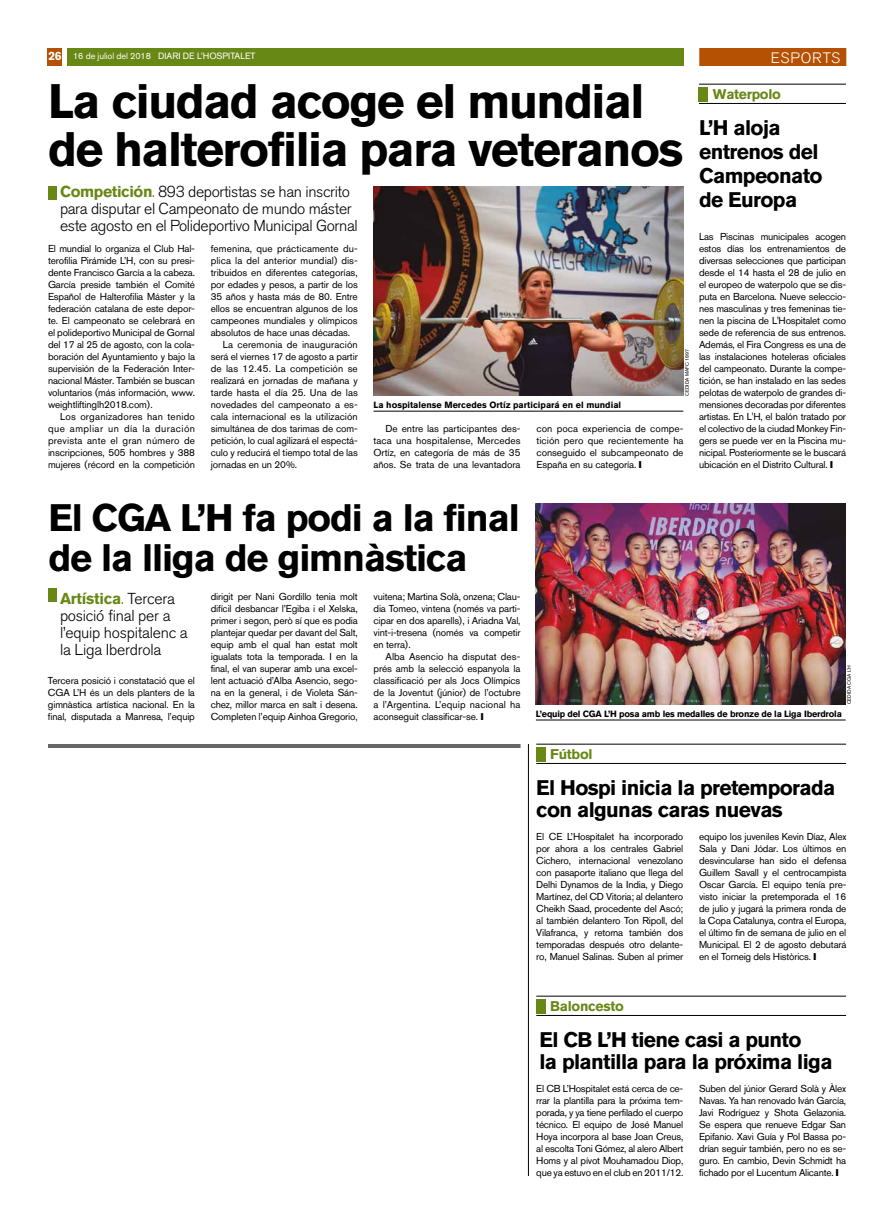
<style>
.page{position:relative;width:893px;height:1220px;background:#fff}
.page>*{position:absolute;margin:0;border:0;box-sizing:border-box;transform-origin:0 0}
.t1{font:700 48px/48px "Akzidenz Grotesk BQ";letter-spacing:-.03em;color:#000}
.t2{font:700 38px/40px "Akzidenz Grotesk BQ";letter-spacing:-.03em;color:#000}
.t3{font:700 21px/24px "Akzidenz Grotesk BQ";letter-spacing:-.03em;color:#000}
.t4{font:300 15.8px/17px "Akzidenz Grotesk BQ";letter-spacing:-.025em;color:#000}
.t5{font:300 15px "Akzidenz Grotesk BQ";letter-spacing:.06em;color:#fff}
.t6{font:700 14px "Akzidenz Grotesk BQ";letter-spacing:-.02em;color:#688816}
.t7{font:10px/12px "Akzidenz Grotesk BQ";letter-spacing:-.01em;color:#000;text-align:justify}
.t8{font:10px "Akzidenz Grotesk BQ";letter-spacing:.01em;color:#000}
.t9{font:10px "Akzidenz Grotesk BQ";letter-spacing:.015em;color:#000}
.t10{font:700 9px "Akzidenz Grotesk BQ";letter-spacing:-.01em;color:#000}
.t11{font:9px "Akzidenz Grotesk BQ";color:#fff}
.t12{font:5px "Akzidenz Grotesk BQ";color:#000}
.s1{font-weight:700;font-size:12px}
.s2{font-style:inherit}
.s3{font-weight:700;color:#688816}
.s4{color:#688816}
</style>
<div class="page">
<div style="left:67px;top:48px;width:616px;height:18px;background:#688816"></div>
<div style="left:48px;top:48px;width:14px;height:18px;background:#b55103"></div>
<div style="left:699px;top:48px;width:147px;height:18px;background:#b55103"></div>
<hr style="left:48px;top:744px;width:472px;height:4px;background:#666">
<div style="left:48px;top:186px;width:8px;height:14px;background:#688816"></div>
<hr style="left:699px;top:84px;width:147px;height:1px;background:#000">
<hr style="left:699px;top:103px;width:147px;height:1px;background:#000">
<div style="left:699px;top:87px;width:9px;height:15px;background:#688816"></div>
<hr style="left:528px;top:744px;width:1px;height:432px;background:#000">
<img style="left:374px;top:186px;width:309px;height:210px">
<hr style="left:374px;top:411px;width:309px;height:1px;background:#000">
<img style="left:536px;top:504px;width:310px;height:201px">
<hr style="left:536px;top:720px;width:310px;height:1px;background:#000">
<div style="left:48px;top:588px;width:8px;height:14px;background:#688816"></div>
<hr style="left:536px;top:744px;width:310px;height:1px;background:#000">
<hr style="left:536px;top:763px;width:310px;height:1px;background:#000">
<div style="left:536px;top:747px;width:9px;height:15px;background:#688816"></div>
<hr style="left:536px;top:996px;width:310px;height:1px;background:#000">
<hr style="left:536px;top:1015px;width:310px;height:1px;background:#000">
<div style="left:536px;top:999px;width:9px;height:15px;background:#688816"></div>
<p class="t11" style="left:48px;top:51px;width:208px"><span class="s1">26</span> <span class="s2">16 de juliol del 2018</span> DIARI DE L’HOSPITALET</p>
<h3 class="t5" style="left:771px;top:49px;width:71px">ESPORTS</h3>
<h1 class="t1" style="left:48px;top:77px;width:637px">La ciudad acoge el mundial de halterofilia para veteranos</h1>
<h3 class="t4" style="left:60px;top:183px;width:299px"><span class="s3">Competición</span><span class="s4">.</span> 893 deportistas se han inscrito para disputar el Campeonato de mundo máster este agosto en el Polideportivo Municipal Gornal</h3>
<p class="t7" style="left:48px;top:242px;width:149px">El mundial lo organiza el Club Hal· terofilia Pirámide L’H, con su presi· dente Francisco García a la cabeza.<br>García preside también el Comité Español de Halterofilia Máster y la federación catalana de este depor· te. El campeonato se celebrará en el polideportivo Municipal de Gornal del 17 al 25 de agosto, con la cola· boración del Ayuntamiento y bajo la supervisión de la Federación Inter· nacional Máster. También se buscan voluntarios (más información, www. weightliftinglh2018.com).</p>
<p class="t7" style="left:48px;top:410px;width:149px;text-indent:12px">Los organizadores han tenido que ampliar un día la duración prevista ante el gran número de inscripciones, 505 hombres y 388 mujeres (récord en la competición</p>
<p class="t8" style="left:211px;top:243px;width:149px">femenina, que prácticamente du·</p>
<p class="t7" style="left:211px;top:254px;width:149px">plica la del anterior mundial) dis·</p>
<p class="t7" style="left:211px;top:266px;width:148px">tribuidos en diferentes categorías,</p>
<p class="t7" style="left:211px;top:278px;width:149px">por edades y pesos, a partir de los</p>
<p class="t7" style="left:211px;top:290px;width:149px">35 años y hasta más de 80. Entre</p>
<p class="t7" style="left:211px;top:302px;width:149px">ellos se encuentran algunos de los</p>
<p class="t7" style="left:211px;top:314px;width:148px">campeones mundiales y olímpicos</p>
<p class="t7" style="left:211px;top:326px;width:141px">absolutos de hace unas décadas.</p>
<p class="t8" style="left:223px;top:339px;width:137px">La ceremonia de inauguración</p>
<p class="t7" style="left:211px;top:350px;width:149px">será el viernes 17 de agosto a partir</p>
<p class="t9" style="left:211px;top:363px;width:149px">de las 12.45. La competición se</p>
<p class="t7" style="left:211px;top:374px;width:148px">realizará en jornadas de mañana y</p>
<p class="t7" style="left:211px;top:386px;width:149px">tarde hasta el día 25. Una de las</p>
<p class="t7" style="left:211px;top:398px;width:149px">novedades del campeonato a es·</p>
<p class="t7" style="left:211px;top:410px;width:148px">cala internacional es la utilización</p>
<p class="t7" style="left:211px;top:422px;width:149px">simultánea de dos tarimas de com·</p>
<p class="t7" style="left:211px;top:434px;width:149px">petición, lo cual agilizará el espectá·</p>
<p class="t7" style="left:211px;top:446px;width:149px">culo y reducirá el tiempo total de las</p>
<p class="t7" style="left:211px;top:458px;width:88px">jornadas en un 20%.</p>
<p class="t10" style="left:374px;top:400px;width:249px">La hospitalense Mercedes Ortíz participará en el mundial</p>
<p class="t12" style="left:684px;top:396px;width:48px;rotate:-90deg">CEDIDA MAFC 1897</p>
<p class="t7" style="left:374px;top:422px;width:149px;text-indent:12px">De entre las participantes des· taca una hospitalense, Mercedes Ortíz, en categoría de más de 35 años. Se trata de una levantadora</p>
<p class="t7" style="left:536px;top:422px;width:149px">con poca experiencia de compe· tición pero que recientemente ha conseguido el subcampeonato de España en su categoría.</p>
<h3 class="t6" style="left:713px;top:86px;width:70px">Waterpolo</h3>
<h3 class="t3" style="left:699px;top:116px;width:125px">L’H aloja entrenos del<br>Campeonato de Europa</h3>
<p class="t7" style="left:699px;top:230px;width:149px">Las Piscinas municipales acogen estos días los entrenamientos de diversas selecciones que participan desde el 14 hasta el 28 de julio en el europeo de waterpolo que se dis· puta en Barcelona. Nueve seleccio· nes masculinas y tres femeninas tie· nen la piscina de L'Hospitalet como sede de referencia de sus entrenos.<br>Además, el Fira Congress es una de las instalaciones hoteleras oficiales del campeonato. Durante la compe· tición, se han instalado en las sedes pelotas de waterpolo de grandes di· mensiones decoradas por diferentes artistas. En L'H, el balón tratado por el colectivo de la ciudad Monkey Fin· gers se puede ver en la Piscina mu· nicipal. Posteriormente se le buscará ubicación en el Distrito Cultural.</p>
<h2 class="t2" style="left:48px;top:498px;width:473px">El CGA L’H fa podi a la final de la lliga de gimnàstica</h2>
<h3 class="t4" style="left:60px;top:590px;width:129px"><span class="s3">Artística</span><span class="s4">.</span> Tercera posició final per a l’equip hospitalenc a la Liga Iberdrola</h3>
<p class="t7" style="left:48px;top:674px;width:149px">Tercera posició i constatació que el CGA L’H és un dels planters de la gimnàstica artística nacional. En la final, disputada a Manresa, l’equip</p>
<p class="t7" style="left:211px;top:590px;width:149px">dirigit per Nani Gordillo tenia molt difícil desbancar l’Egiba i el Xelska, primer i segon, però sí que es podia plantejar quedar per davant del Salt, equip amb el qual han estat molt igualats tota la temporada. I en la final, el van superar amb una excel· lent actuació d’Alba Asencio, sego· na en la general, i de Violeta Sán· chez, millor marca en salt i desena.<br>Completen l’equip Ainhoa Gregorio,</p>
<p class="t7" style="left:373px;top:590px;width:149px">vuitena; Martina Solà, onzena; Clau· dia Tomeo, vintena (només va parti· cipar en dos aparells), i Ariadna Val, vint-i-tresena (només va competir en terra).</p>
<p class="t7" style="left:373px;top:650px;width:149px;text-indent:12px">Alba Asencio ha disputat des· prés amb la selecció espanyola la classificació per als Jocs Olímpics de la Joventut (júnior) de l’octubre a l’Argentina. L’equip nacional ha aconseguit classificar-se.</p>
<p class="t12" style="left:846px;top:704px;width:40px;rotate:-90deg">CEDIDA CGA L’H</p>
<p class="t10" style="left:536px;top:709px;width:307px">L’equip del CGA L’H posa amb les medalles de bronze de la Liga Iberdrola</p>
<h3 class="t6" style="left:550px;top:746px;width:44px">Fútbol</h3>
<h3 class="t3" style="left:536px;top:777px;width:301px;line-height:22px">El Hospi inicia la pretemporada con algunas caras nuevas</h3>
<p class="t7" style="left:536px;top:830px;width:149px">El CE L’Hospitalet ha incorporado por ahora a los centrales Gabriel Cichero, internacional venezolano con pasaporte italiano que llega del Delhi Dynamos de la India, y Diego Martínez, del CD Vitoria; al delantero Cheikh Saad, procedente del Ascó; al también delantero Ton Ripoll, del Vilafranca, y retorna también dos temporadas después otro delante· ro, Manuel Salinas. Suben al primer</p>
<h3 class="t6" style="left:550px;top:998px;width:75px">Baloncesto</h3>
<p class="t7" style="left:699px;top:830px;width:149px">equipo los juveniles Kevin Díaz, Alex Sala y Dani Jódar. Los últimos en desvincularse han sido el defensa Guillem Savall y el centrocampista Oscar García. El equipo tenía pre· visto iniciar la pretemporada el 16 de julio y jugará la primera ronda de la Copa Catalunya, contra el Europa, el último fin de semana de julio en el Municipal. El 2 de agosto debutará en el Torneig dels Històrics.</p>
<h3 class="t3" style="left:539px;top:1029px;width:295px;line-height:22px">El CB L’H tiene casi a punto<br>la plantilla para la próxima liga</h3>
<p class="t7" style="left:536px;top:1082px;width:149px">El CB L’Hospitalet está cerca de ce· rrar la plantilla para la próxima tem· porada, y ya tiene perfilado el cuerpo técnico. El equipo de José Manuel Hoya incorpora al base Joan Creus, al escolta Toni Gómez, al alero Albert Homs y al pívot Mouhamadou Diop, que ya estuvo en el club en 2011/12.</p>
<p class="t7" style="left:699px;top:1082px;width:149px">Suben del júnior Gerard Solà y Àlex Navas. Ya han renovado Iván García, Javi Rodríguez y Shota Gelazonia.<br>Se espera que renueve Edgar San Epifanio. Xavi Guía y Pol Bassa po· drían seguir también, pero no es se· guro. En cambio, Devin Schmidt ha fichado por el Lucentum Alicante.</p>
</div>
